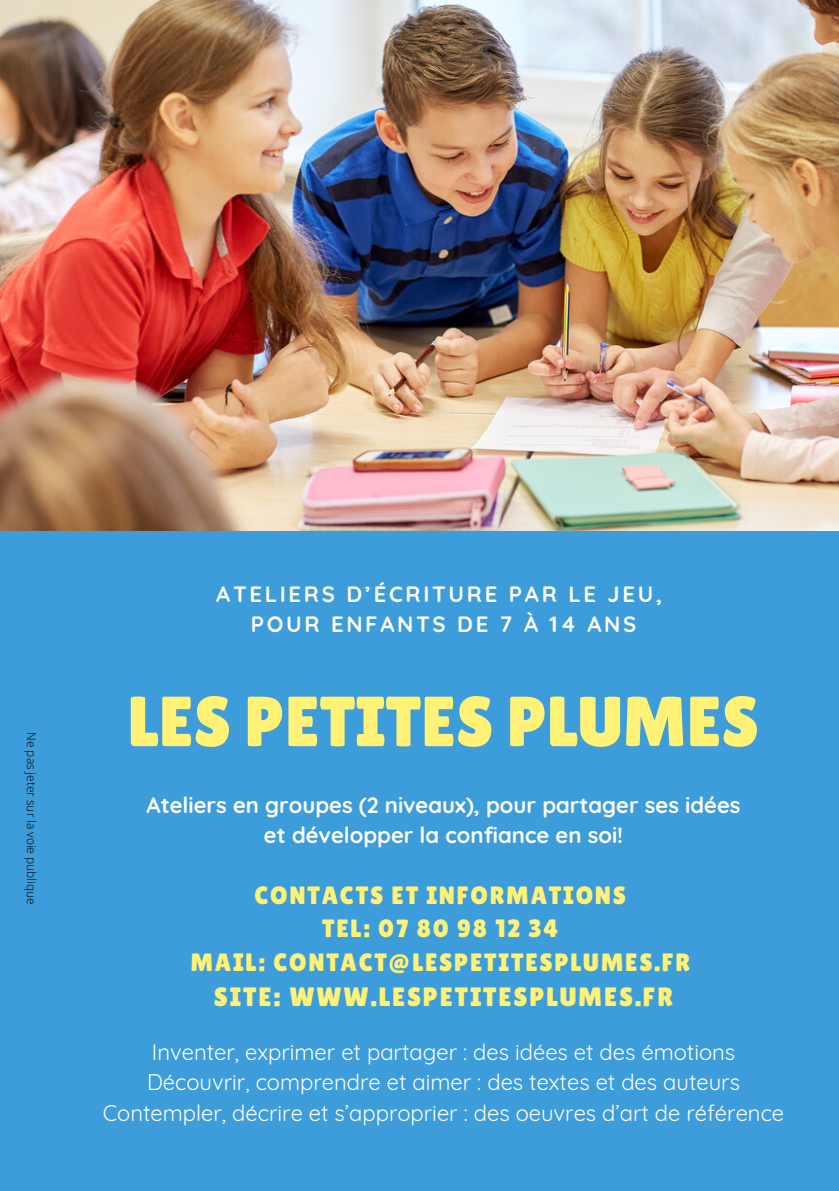
<style>
.page{position:relative;width:839px;height:1191px;background:#fff}
.page>*{position:absolute;margin:0;border:0;box-sizing:border-box;transform-origin:0 0}
.t1{font:70.8px "Lilita One";color:#fff277}
.t2{font:26.6px "Lilita One";letter-spacing:.07em;color:#fff277}
.t3{font:25px/33.4px "Lilita One";letter-spacing:.07em;color:#fff277;text-align:center}
.t4{font:700 22.2px/30px "Quicksand";color:#fff;text-align:center}
.t5{font:700 22.2px/30px "Quicksand";letter-spacing:.12em;color:#fff;text-align:center}
.t6{font:22px/30px "Quicksand";color:#fff;text-align:center}
.t7{font:300 12px "Open Sans";letter-spacing:-.005em;color:#000}
</style>
<div class="page">
<img style="left:0;top:0;width:838px;height:531px">
<div style="left:0;top:531px;width:838px;height:660px;background:#3d9cda"></div>
<p class="t7" style="left:40px;top:732px;width:174px;rotate:90deg">Ne pas jeter sur la voie publique</p>
<p class="t5" style="left:216px;top:579px;width:447px">ATELIERS D’ÉCRITURE PAR LE JEU,<br>POUR ENFANTS DE 7 À 14 ANS</p>
<h1 class="t1" style="left:128px;top:681px;width:632px">LES PETITES PLUMES</h1>
<p class="t4" style="left:146px;top:790px;width:595px">Ateliers en groupes (2 niveaux), pour partager ses idées et développer la confiance en soi!</p>
<p class="t3" style="left:190px;top:878px;width:501px">CONTACTS ET INFORMATIONS<br>TEL: 07 80 98 12 34<br>MAIL: CONTACT@LESPETITESPLUMES.FR</p>
<p class="t2" style="left:214px;top:981px;width:460px">SITE: WWW.LESPETITESPLUMES.FR</p>
<p class="t6" style="left:103px;top:1037px;width:682px">Inventer, exprimer et partager : des idées et des émotions<br>Découvrir, comprendre et aimer : des textes et des auteurs<br>Contempler, décrire et s’approprier : des oeuvres d’art de référence</p>
</div>
